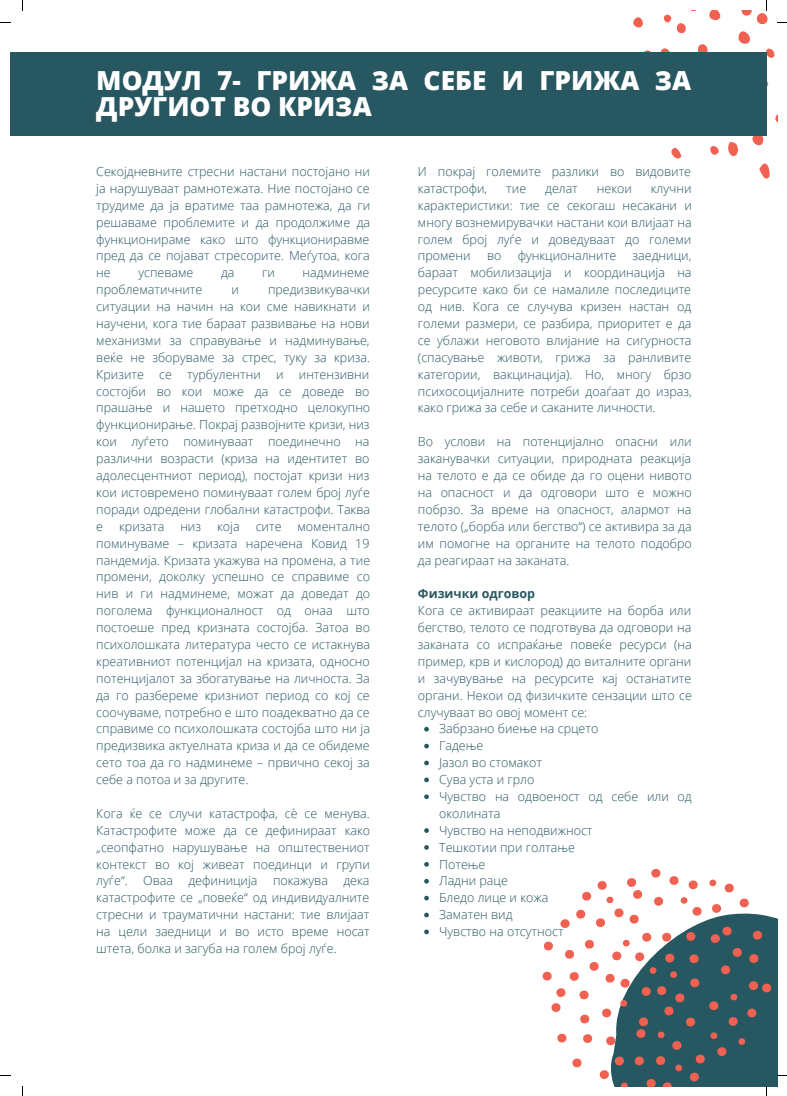
<style>
.page{position:relative;width:787px;height:1096px;background:#fff}
.page>*{position:absolute;margin:0;border:0;box-sizing:border-box;transform-origin:0 0}
.t1{font:800 26.25px/26.2px "Open Sans";color:#fff}
.t2{font:300 12.5px/16.9px "Open Sans";color:#275761;text-align:justify}
.t3{font:700 12.5px "Open Sans";color:#275761}
</style>
<div class="page">
<svg style="left:728px;top:142px;width:10px;height:14px"></svg>
<svg style="left:738px;top:31px;width:12px;height:13px"></svg>
<svg style="left:759px;top:163px;width:11px;height:15px"></svg>
<svg style="left:660px;top:48px;width:11px;height:5px"></svg>
<svg style="left:752px;top:136px;width:11px;height:9px"></svg>
<svg style="left:709px;top:10px;width:11px;height:10px"></svg>
<svg style="left:643px;top:50px;width:10px;height:3px"></svg>
<svg style="left:698px;top:44px;width:10px;height:9px"></svg>
<svg style="left:671px;top:148px;width:10px;height:11px"></svg>
<svg style="left:633px;top:17px;width:10px;height:10px"></svg>
<svg style="left:677px;top:23px;width:9px;height:10px"></svg>
<svg style="left:766px;top:49px;width:8px;height:9px"></svg>
<svg style="left:710px;top:146px;width:9px;height:9px"></svg>
<svg style="left:775px;top:115px;width:2px;height:7px"></svg>
<svg style="left:664px;top:15px;width:7px;height:7px"></svg>
<div style="left:10px;top:53px;width:757px;height:83px;background:#275761"></div>
<svg style="left:424px;top:726px;width:5px;height:5px"></svg>
<svg style="left:424px;top:743px;width:5px;height:5px"></svg>
<svg style="left:424px;top:760px;width:5px;height:5px"></svg>
<svg style="left:424px;top:777px;width:5px;height:5px"></svg>
<svg style="left:424px;top:794px;width:5px;height:5px"></svg>
<svg style="left:424px;top:828px;width:5px;height:4px"></svg>
<svg style="left:424px;top:845px;width:5px;height:4px"></svg>
<svg style="left:424px;top:862px;width:5px;height:4px"></svg>
<svg style="left:424px;top:878px;width:5px;height:5px"></svg>
<svg style="left:424px;top:895px;width:5px;height:5px"></svg>
<svg style="left:424px;top:912px;width:5px;height:5px"></svg>
<svg style="left:424px;top:929px;width:5px;height:5px"></svg>
<svg style="left:742px;top:0;width:25px;height:24px"></svg>
<svg style="left:542px;top:868px;width:245px;height:227px"></svg>
<h1 class="t1" style="left:96px;top:66px;width:596px">МОДУЛ 7- ГРИЖА ЗА СЕБЕ И ГРИЖА ЗА<br>ДРУГИОТ ВО КРИЗА</h1>
<p class="t2" style="left:96px;top:163px;width:275px">Секојдневните стресни настани постојано ни ја нарушуваат рамнотежата. Ние постојано се трудиме да ја вратиме таа рамнотежа, да ги решаваме проблемите и да продолжиме да функционираме како што функциониравме пред да се појават стресорите. Меѓутоа, кога не</p>
<p class="t2" style="left:138px;top:264px;width:57px">успеваме</p>
<p class="t2" style="left:221px;top:264px;width:15px">да</p>
<p class="t2" style="left:262px;top:264px;width:14px">ги</p>
<p class="t2" style="left:303px;top:264px;width:68px">надминеме</p>
<p class="t2" style="left:96px;top:281px;width:108px">проблематичните</p>
<p class="t2" style="left:231px;top:281px;width:9px">и</p>
<p class="t2" style="left:96px;top:281px;width:275px;text-indent:172px">предизвикувачки ситуации на начин на кои сме навикнати и научени, кога тие бараат развивање на нови механизми за справување и надминување, веќе не зборуваме за стрес, туку за криза.<br>Кризите се турбулентни и интензивни состојби во кои може да се доведе во прашање и нашето претходно целокупно функционирање. Покрај развојните кризи, низ кои луѓето поминуваат поединечно на различни возрасти (криза на идентитет во адолесцентниот период), постојат кризи низ кои истовремено поминуваат голем број луѓе поради одредени глобални катастрофи. Таква е</p>
<p class="t2" style="left:119px;top:517px;width:47px">кризата</p>
<p class="t2" style="left:180px;top:517px;width:22px">низ</p>
<p class="t2" style="left:217px;top:517px;width:24px">која</p>
<p class="t2" style="left:256px;top:517px;width:27px">сите</p>
<p class="t2" style="left:96px;top:517px;width:275px;text-indent:201px">моментално поминуваме – кризата наречена Ковид 19 пандемија. Кризата укажува на промена, а тие промени, доколку успешно се справиме со нив и ги надминеме, можат да доведат до поголема функционалност од онаа што постоеше пред кризната состојба. Затоа во психолошката литература често се истакнува креативниот потенцијал на кризата, односно потенцијалот за збогатување на личноста. За да го разбереме кризниот период со кој се соочуваме, потребно е што поадекватно да се справиме со психолошката состојба што ни ја предизвика актуелната криза и да се обидеме сето тоа да го надминеме – првично секој за себе а потоа и за другите.</p>
<p class="t2" style="left:96px;top:804px;width:275px">Кога ќе се случи катастрофа, сè се менува.<br>Катастрофите може да се дефинираат како „сеопфатно нарушување на општествениот контекст во кој живеат поединци и групи луѓе“. Оваа дефиниција покажува дека катастрофите се „повеќе“ од индивидуалните стресни и трауматични настани: тие влијаат на цели заедници и во исто време носат штета, болка и загуба на голем број луѓе.</p>
<p class="t2" style="left:418px;top:163px;width:275px">И покрај големите разлики во видовите катастрофи,</p>
<p class="t2" style="left:506px;top:179px;width:21px">тие</p>
<p class="t2" style="left:545px;top:179px;width:34px">делат</p>
<p class="t2" style="left:597px;top:179px;width:37px">некои</p>
<p class="t2" style="left:418px;top:179px;width:275px;text-indent:233px">клучни карактеристики: тие се секогаш несакани и многу вознемирувачки настани кои влијаат на голем број луѓе и доведуваат до големи промени</p>
<p class="t2" style="left:487px;top:247px;width:16px">во</p>
<p class="t2" style="left:518px;top:247px;width:100px">функционалните</p>
<p class="t2" style="left:418px;top:247px;width:275px;text-indent:215px">заедници, бараат мобилизација и координација на ресурсите како би се намалиле последиците од нив. Кога се случува кризен настан од големи размери, се разбира, приоритет е да се ублажи неговото влијание на сигурноста (спасување животи, грижа за ранливите категории, вакцинација). Но, многу брзо психосоцијалните потреби доаѓаат до израз, како грижа за себе и саканите личности.</p>
<p class="t2" style="left:418px;top:433px;width:275px">Во услови на потенцијално опасни или заканувачки ситуации, природната реакција на телото е да се обиде да го оцени нивото на опасност и да одговори што е можно побрзо. За време на опасност, алармот на телото („борба или бегство“) се активира за да им помогне на органите на телото подобро да реагираат на заканата.</p>
<p class="t3" style="left:418px;top:585px;width:119px">Физички одговор</p>
<p class="t2" style="left:418px;top:602px;width:275px">Кога се активираат реакциите на борба или бегство, телото се подготвува да одговори на заканата со испраќање повеќе ресурси (на пример, крв и кислород) до виталните органи и зачувување на ресурсите кај останатите органи. Некои од физичките сензации што се случуваат во овој момент се:</p>
<p class="t2" style="left:439px;top:720px;width:254px;text-align:left">Забрзано биење на срцето<br>Гадење<br>Јазол во стомакот<br>Сува уста и грло<br>Чувство на одвоеност од себе или од околината<br>Чувство на неподвижност<br>Тешкотии при голтање<br>Потење<br>Ладни раце<br>Бледо лице и кожа<br>Заматен вид<br>Чувство на отсутност</p>
</div>
